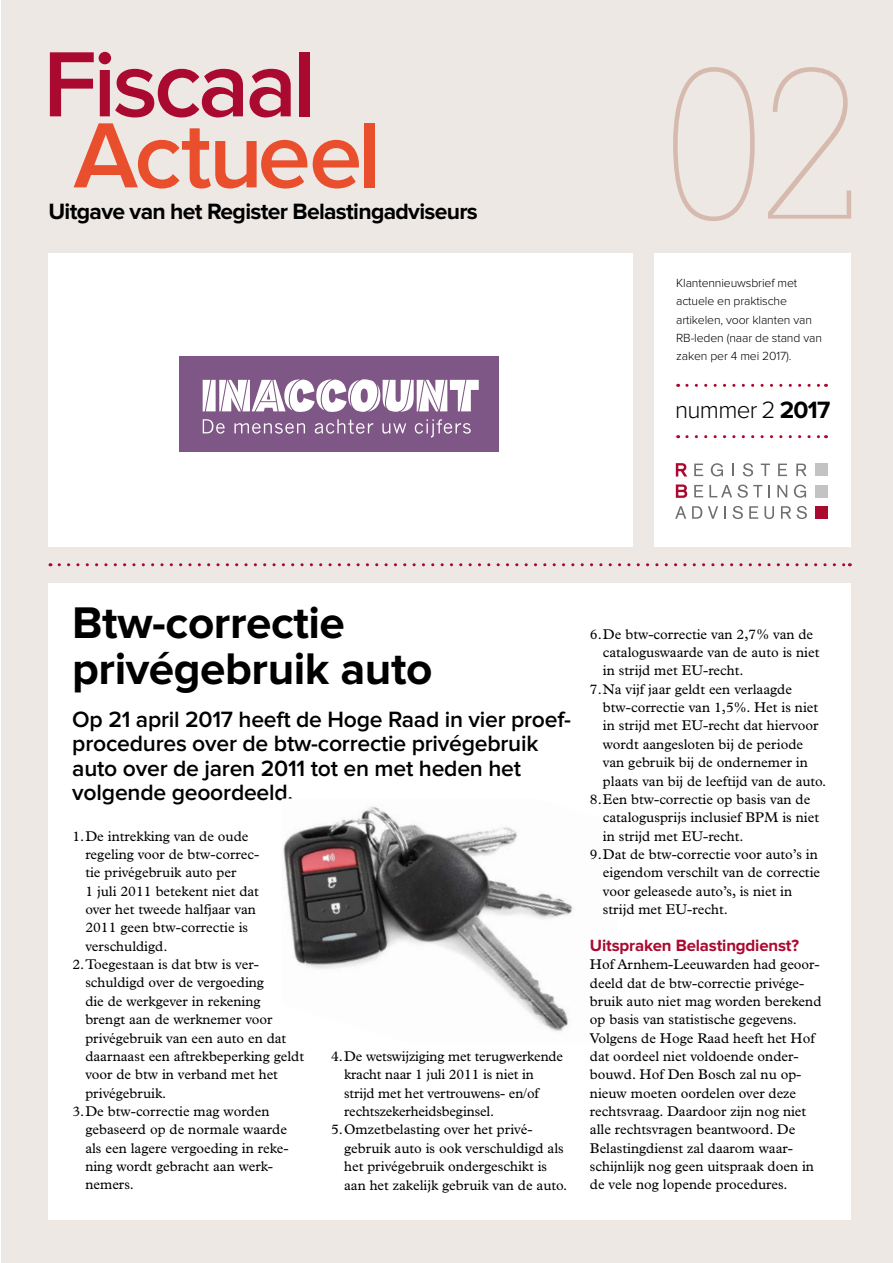
<style>
.page{position:relative;width:893px;height:1263px;background:#fff}
.page>*{position:absolute;margin:0;border:0;box-sizing:border-box;transform-origin:0 0}
.t1{font:100 208.05px "Glypha LT Std";color:#d6baae}
.t2{font:600 96px "Proxima Nova";letter-spacing:-.04em;color:#aa0a2f}
.t3{font:600 96px "Proxima Nova";letter-spacing:-.035em;color:#e94f2d}
.t4{font:700 45.9px/45.9px "Proxima Nova";letter-spacing:-.01em;color:#000}
.t5{font:300 24.45px "Proxima Nova";letter-spacing:-.03em;color:#000}
.t6{font:600 22.95px/24.5px "Proxima Nova";letter-spacing:-.01em;color:#000}
.t7{font:700 22.95px "Proxima Nova";letter-spacing:-.03em;color:#000}
.t8{font:700 16.8px "Proxima Nova";letter-spacing:-.01em;color:#aa0a2f}
.t9{font:14.1px/18.3px "Plantin Std";color:#000}
.t10{font:300 12.3px/18.3px "Proxima Nova";letter-spacing:-.01em;color:#000}
.s1{font-weight:700}
</style>
<div class="page">
<div style="left:1px;top:0;width:892px;height:1263px;background:#eee8e4"></div>
<div style="left:48px;top:253px;width:585px;height:294px;background:#fff"></div>
<div style="left:655px;top:253px;width:196px;height:294px;background:#fff"></div>
<svg style="left:676px;top:463px;width:11px;height:13px"></svg>
<svg style="left:694px;top:464px;width:9px;height:12px"></svg>
<svg style="left:711px;top:463px;width:12px;height:13px"></svg>
<svg style="left:732px;top:464px;width:2px;height:12px"></svg>
<svg style="left:743px;top:463px;width:10px;height:13px"></svg>
<svg style="left:761px;top:464px;width:9px;height:12px"></svg>
<svg style="left:778px;top:464px;width:9px;height:12px"></svg>
<svg style="left:796px;top:464px;width:11px;height:12px"></svg>
<svg style="left:676px;top:484px;width:11px;height:14px"></svg>
<svg style="left:694px;top:485px;width:9px;height:12px"></svg>
<svg style="left:709px;top:485px;width:53px;height:13px"></svg>
<svg style="left:769px;top:485px;width:1px;height:12px"></svg>
<svg style="left:777px;top:485px;width:10px;height:12px"></svg>
<svg style="left:794px;top:485px;width:12px;height:13px"></svg>
<svg style="left:675px;top:506px;width:11px;height:13px"></svg>
<svg style="left:692px;top:506px;width:10px;height:13px"></svg>
<svg style="left:708px;top:506px;width:10px;height:13px"></svg>
<svg style="left:724px;top:506px;width:2px;height:13px"></svg>
<svg style="left:732px;top:506px;width:11px;height:13px"></svg>
<svg style="left:749px;top:506px;width:9px;height:13px"></svg>
<svg style="left:764px;top:506px;width:10px;height:13px"></svg>
<svg style="left:781px;top:506px;width:10px;height:13px"></svg>
<svg style="left:797px;top:506px;width:10px;height:13px"></svg>
<div style="left:815px;top:506px;width:13px;height:13px;background:#aa0a2f"></div>
<div style="left:815px;top:485px;width:13px;height:12px;background:#c3c3c3"></div>
<div style="left:815px;top:464px;width:13px;height:12px;background:#c3c3c3"></div>
<div style="left:48px;top:584px;width:803px;height:636px;background:#fff"></div>
<svg style="left:59px;top:563px;width:791px;height:3px"></svg>
<svg style="left:687px;top:435px;width:139px;height:3px"></svg>
<svg style="left:687px;top:384px;width:139px;height:3px"></svg>
<img style="left:283px;top:806px;width:290px;height:226px">
<hr style="left:116px;top:1262px;width:36px;height:1px;background:#000">
<svg style="left:179px;top:356px;width:320px;height:96px"></svg>
<h2 class="t2" style="left:43px;top:41px;width:275px">Fiscaal</h2>
<h2 class="t3" style="left:73px;top:112px;width:309px">Actueel</h2>
<h3 class="t7" style="left:48px;top:201px;width:431px">Uitgave van het Register Belastingadviseurs</h3>
<h1 class="t1" style="left:662px;top:24px;width:201px">02</h1>
<p class="t10" style="left:676px;top:274px;width:147px">Klantennieuwsbrief met actuele en praktische artikelen, voor klanten van<br>RB-leden (naar de stand van zaken per 4 mei 2017).</p>
<h3 class="t5" style="left:675px;top:399px;width:157px">nummer 2 <span class="s1">2017</span></h3>
<h3 class="t4" style="left:72px;top:602px;width:362px">Btw-correctie privégebruik auto</h3>
<h3 class="t6" style="left:72px;top:708px;width:500px">Op 21 april 2017 heeft de Hoge Raad in vier proef&shy;procedures over de btw-correctie privégebruik auto over de jaren 2011 tot en met heden het volgende geoordeeld.</h3>
<p class="t9" style="left:72px;top:827px;width:178px">1.De intrekking van de oude</p>
<p class="t9" style="left:85px;top:845px;width:175px">regeling voor de btw-correc-</p>
<p class="t9" style="left:85px;top:863px;width:153px">tie privégebruik auto per</p>
<p class="t9" style="left:85px;top:882px;width:175px">1 juli 2011 betekent niet dat</p>
<p class="t9" style="left:85px;top:900px;width:172px">over het tweede halfjaar van</p>
<p class="t9" style="left:85px;top:918px;width:164px">2011 geen btw-correctie is</p>
<p class="t9" style="left:85px;top:937px;width:84px">verschuldigd.</p>
<p class="t9" style="left:72px;top:955px;width:188px">2.Toegestaan is dat btw is ver-</p>
<p class="t9" style="left:85px;top:974px;width:180px">schuldigd over de vergoeding</p>
<p class="t9" style="left:85px;top:992px;width:177px">die de werkgever in rekening</p>
<p class="t9" style="left:85px;top:1010px;width:189px">brengt aan de werknemer voor</p>
<p class="t9" style="left:85px;top:1029px;width:202px">privégebruik van een auto en dat</p>
<p class="t9" style="left:85px;top:1047px;width:220px">daarnaast een aftrekbeperking geldt</p>
<p class="t9" style="left:85px;top:1065px;width:194px">voor de btw in verband met het</p>
<p class="t9" style="left:85px;top:1084px;width:83px">privégebruik.</p>
<p class="t9" style="left:72px;top:1102px;width:199px">3.De btw-correctie mag worden</p>
<p class="t9" style="left:85px;top:1120px;width:203px">gebaseerd op de normale waarde</p>
<p class="t9" style="left:85px;top:1139px;width:205px">als een lagere vergoeding in reke-</p>
<p class="t9" style="left:85px;top:1157px;width:189px">ning wordt gebracht aan werk-</p>
<p class="t9" style="left:85px;top:1175px;width:50px">nemers.</p>
<p class="t9" style="left:331px;top:1047px;width:233px">4.De wetswijziging met terugwerkende</p>
<p class="t9" style="left:344px;top:1065px;width:191px">kracht naar 1 juli 2011 is niet in</p>
<p class="t9" style="left:344px;top:1084px;width:196px">strijd met het vertrouwens- en/of</p>
<p class="t9" style="left:344px;top:1102px;width:152px">rechtszekerheidsbeginsel.</p>
<p class="t9" style="left:331px;top:1121px;width:203px">5.Omzetbelasting over het privé-</p>
<p class="t9" style="left:344px;top:1139px;width:221px">gebruik auto is ook verschuldigd als</p>
<p class="t9" style="left:344px;top:1157px;width:205px">het privégebruik ondergeschikt is</p>
<p class="t9" style="left:344px;top:1176px;width:225px">aan het zakelijk gebruik van de auto.</p>
<p class="t9" style="left:590px;top:625px;width:225px">6.De btw-correctie van 2,7% van de</p>
<p class="t9" style="left:603px;top:643px;width:218px">cataloguswaarde van de auto is niet</p>
<p class="t9" style="left:603px;top:662px;width:142px">in strijd met EU-recht.</p>
<p class="t9" style="left:590px;top:680px;width:204px">7.Na vijf jaar geldt een verlaagde</p>
<p class="t9" style="left:603px;top:698px;width:217px">btw-correctie van 1,5%. Het is niet</p>
<p class="t9" style="left:603px;top:717px;width:217px">in strijd met EU-recht dat hiervoor</p>
<p class="t9" style="left:603px;top:735px;width:202px">wordt aangesloten bij de periode</p>
<p class="t9" style="left:603px;top:753px;width:206px">van gebruik bij de ondernemer in</p>
<p class="t9" style="left:603px;top:772px;width:225px">plaats van bij de leeftijd van de auto.</p>
<p class="t9" style="left:590px;top:790px;width:222px">8.Een btw-correctie op basis van de</p>
<p class="t9" style="left:603px;top:808px;width:218px">catalogusprijs inclusief BPM is niet</p>
<p class="t9" style="left:603px;top:827px;width:142px">in strijd met EU-recht.</p>
<p class="t9" style="left:590px;top:845px;width:229px">9.Dat de btw-correctie voor auto’s in</p>
<p class="t9" style="left:603px;top:863px;width:219px">eigendom verschilt van de correctie</p>
<p class="t9" style="left:603px;top:882px;width:191px">voor geleasede auto’s, is niet in</p>
<p class="t9" style="left:603px;top:900px;width:126px">strijd met EU-recht.</p>
<p class="t8" style="left:590px;top:937px;width:211px">Uitspraken Belastingdienst?</p>
<p class="t9" style="left:590px;top:955px;width:233px">Hof Arnhem-Leeuwarden had geoor&shy;deeld dat de btw-correctie privége&shy;bruik auto niet mag worden berekend op basis van statistische gegevens.<br>Volgens de Hoge Raad heeft het Hof dat oordeel niet voldoende onder&shy;bouwd. Hof Den Bosch zal nu op&shy;nieuw moeten oordelen over deze rechtsvraag. Daardoor zijn nog niet alle rechtsvragen beantwoord. De Belastingdienst zal daarom waar&shy;schijnlijk nog geen uitspraak doen in de vele nog lopende procedures.</p>
</div>
